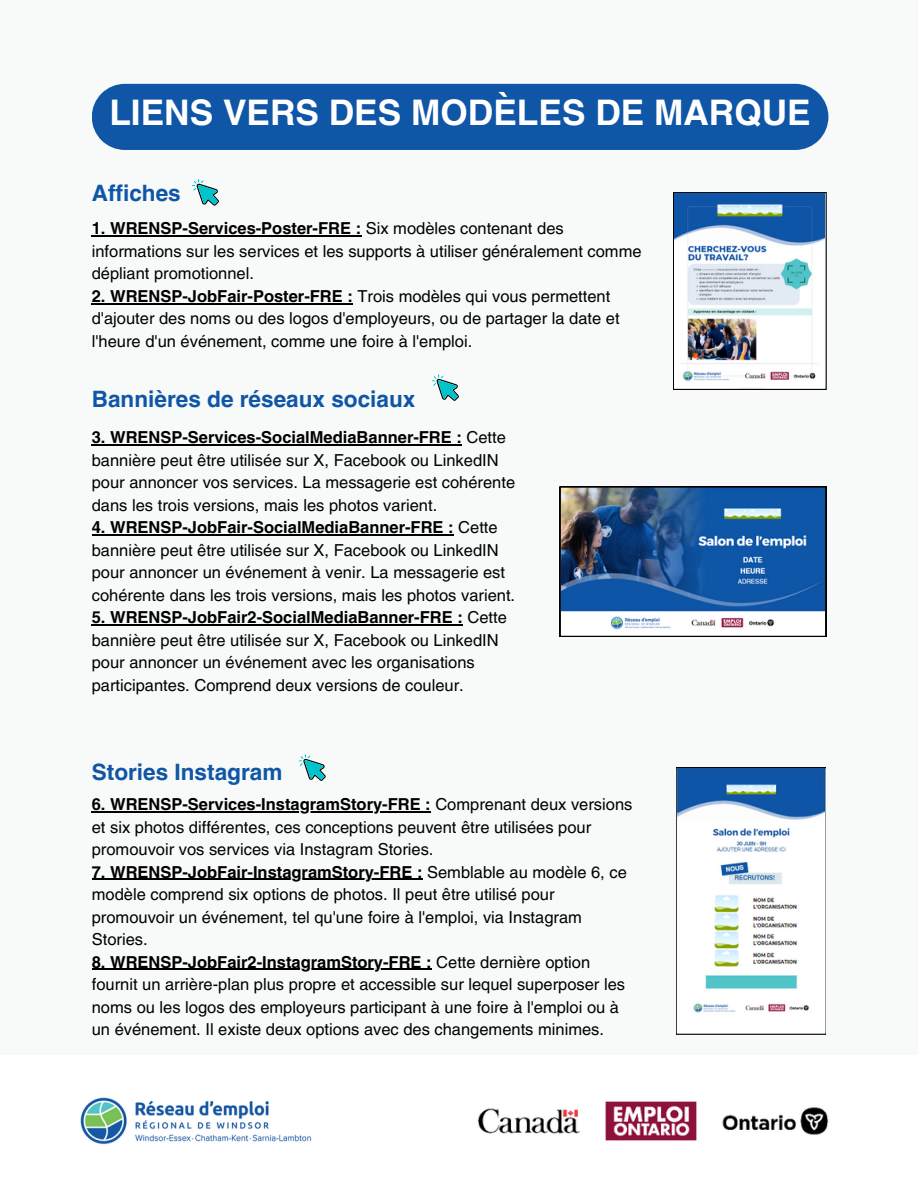
<style>
.page{position:relative;width:918px;height:1188px;background:#f7faf9}
.page>*{position:absolute;margin:0;border:0;box-sizing:border-box;transform-origin:0 0}
.t1{font:700 35.25px "Helvetica LT Pro";color:#fff}
.t2{font:700 22.5px "Helvetica LT Pro";color:#1056a7}
.t3{font:16.5px/22.5px "Helvetica LT Pro";color:#000}
.s1{font-weight:700}
</style>
<div class="page">
<div style="left:92px;top:84px;width:736px;height:66px;background:#1056a7"></div>
<div style="left:0;top:1055px;width:918px;height:133px;background:#fff"></div>
<svg style="left:192px;top:179px;width:27px;height:27px"></svg>
<svg style="left:432px;top:374px;width:27px;height:27px"></svg>
<svg style="left:299px;top:754px;width:27px;height:27px"></svg>
<img style="left:80px;top:1097px;width:232px;height:48px">
<img style="left:675px;top:194px;width:149px;height:187px">
<div style="left:673px;top:192px;width:153px;height:197px;border:1px solid #000"></div>
<svg style="left:676px;top:768px;width:150px;height:266px"></svg>
<img style="left:560px;top:487px;width:266px;height:150px">
<hr style="left:92px;top:444px;width:370px;height:2px;background:#000">
<hr style="left:92px;top:534px;width:362px;height:2px;background:#000">
<hr style="left:92px;top:624px;width:371px;height:2px;background:#000">
<svg style="left:92px;top:236px;width:18px;height:1px"></svg>
<hr style="left:110px;top:236px;width:251px;height:1px;background:#000">
<hr style="left:92px;top:303px;width:261px;height:1px;background:#000">
<hr style="left:92px;top:811px;width:339px;height:1px;background:#000">
<hr style="left:92px;top:879px;width:331px;height:1px;background:#000">
<hr style="left:92px;top:969px;width:340px;height:1px;background:#000">
<img style="left:477px;top:1101px;width:352px;height:40px">
<h1 class="t1" style="left:109px;top:100px;width:703px">LIENS VERS DES MODÈLES DE MARQUE</h1>
<p class="t2" style="left:92px;top:185px;width:91px">Affiches</p>
<p class="t3" style="left:92px;top:219px;width:551px"><span class="s1">1. WRENSP-Services-Poster-FRE :</span> Six modèles contenant des informations sur les services et les supports à utiliser généralement comme dépliant promotionnel.</p>
<p class="t3" style="left:92px;top:286px;width:529px"><span class="s1">2. WRENSP-JobFair-Poster-FRE :</span> Trois modèles qui vous permettent d'ajouter des noms ou des logos d'employeurs, ou de partager la date et l'heure d'un événement, comme une foire à l'emploi.</p>
<p class="t2" style="left:92px;top:391px;width:325px">Bannières de réseaux sociaux</p>
<p class="t3" style="left:92px;top:428px;width:425px"><span class="s1">3. WRENSP-Services-SocialMediaBanner-FRE :</span> Cette bannière peut être utilisée sur X, Facebook ou LinkedIN pour annoncer vos services. La messagerie est cohérente dans les trois versions, mais les photos varient.</p>
<p class="t3" style="left:92px;top:518px;width:425px"><span class="s1">4. WRENSP-JobFair-SocialMediaBanner-FRE :</span> Cette bannière peut être utilisée sur X, Facebook ou LinkedIN pour annoncer un événement à venir. La messagerie est cohérente dans les trois versions, mais les photos varient.</p>
<p class="t3" style="left:92px;top:608px;width:417px"><span class="s1">5. WRENSP-JobFair2-SocialMediaBanner-FRE :</span> Cette bannière peut être utilisée sur X, Facebook ou LinkedIN pour annoncer un événement avec les organisations participantes. Comprend deux versions de couleur.</p>
<p class="t2" style="left:92px;top:764px;width:192px">Stories Instagram</p>
<p class="t3" style="left:92px;top:795px;width:542px"><span class="s1">6. WRENSP-Services-InstagramStory-FRE :</span> Comprenant deux versions et six photos différentes, ces conceptions peuvent être utilisées pour promouvoir vos services via Instagram Stories.</p>
<p class="t3" style="left:92px;top:862px;width:537px"><span class="s1">7. WRENSP-JobFair-InstagramStory-FRE :</span> Semblable au modèle 6, ce modèle comprend six options de photos. Il peut être utilisé pour promouvoir un événement, tel qu'une foire à l'emploi, via Instagram Stories.</p>
<p class="t3" style="left:92px;top:952px;width:535px"><span class="s1">8. WRENSP-JobFair2-InstagramStory-FRE :</span> Cette dernière option fournit un arrière-plan plus propre et accessible sur lequel superposer les noms ou les logos des employeurs participant à une foire à l'emploi ou à un événement. Il existe deux options avec des changements minimes.</p>
</div>
